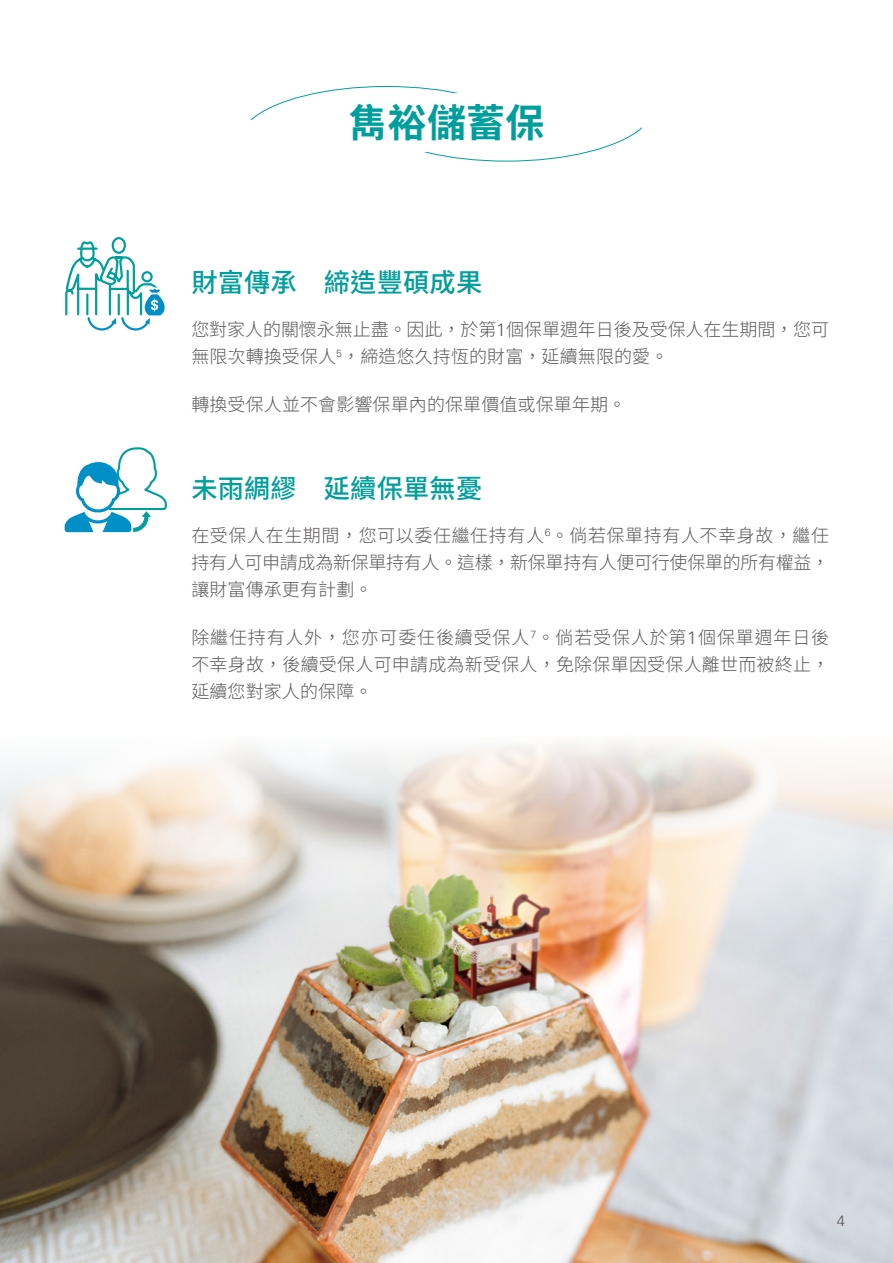
<style>
.page{position:relative;width:893px;height:1263px;background:#fff}
.page>*{position:absolute;margin:0;border:0;box-sizing:border-box;transform-origin:0 0}
.t1{font:700 39px "Source Han Sans TW";letter-spacing:.005em;color:#009e9c}
.t2{font:500 26.25px "Source Han Sans TW";letter-spacing:.005em;color:#009e9c}
.t3{font:300 18px/27px "Source Han Sans TW";letter-spacing:.005em;color:#5a5757;text-align:justify}
.t4{font:300 15px "Univers";color:#5a5757}
.s1{font-family:"Univers"}
</style>
<div class="page">
<svg style="left:65px;top:237px;width:100px;height:94px"></svg>
<svg style="left:65px;top:448px;width:102px;height:84px"></svg>
<img style="left:0;top:743px;width:893px;height:520px">
<svg style="left:250px;top:86px;width:209px;height:35px"></svg>
<svg style="left:424px;top:127px;width:219px;height:35px"></svg>
<div style="left:349px;top:93px;width:193px;height:59px;background:#fff"></div>
<h1 class="t1" style="left:348px;top:101px;width:198px">雋裕儲蓄保</h1>
<h2 class="t2" style="left:191px;top:268px;width:292px">財富傳承 締造豐碩成果</h2>
<p class="t3" style="left:191px;top:316px;width:639px">您對家人的關懷永無止盡。因此，於第<span class="s1">1</span>個保單週年日後及受保人在生期間，您可無限次轉換受保人<sup>5</sup>，締造悠久持恆的財富，延續無限的愛。</p>
<p class="t3" style="left:191px;top:392px;width:436px">轉換受保人並不會影響保單內的保單價值或保單年期。</p>
<h2 class="t2" style="left:191px;top:474px;width:319px">未雨綢繆 延續保單無憂　</h2>
<p class="t3" style="left:191px;top:522px;width:639px">在受保人在生期間，您可以委任繼任持有人<sup>6</sup>。倘若保單持有人不幸身故，繼任持有人可申請成為新保單持有人。這樣，新保單持有人便可行使保單的所有權益，讓財富傳承更有計劃。</p>
<p class="t3" style="left:191px;top:625px;width:639px">除繼任持有人外，您亦可委任後續受保人<sup>7</sup>。倘若受保人於第<span class="s1">1</span>個保單週年日後不幸身故，後續受保人可申請成為新受保人，免除保單因受保人離世而被終止，延續您對家人的保障。</p>
<p class="t4" style="left:837px;top:1212px;width:10px">4</p>
</div>
